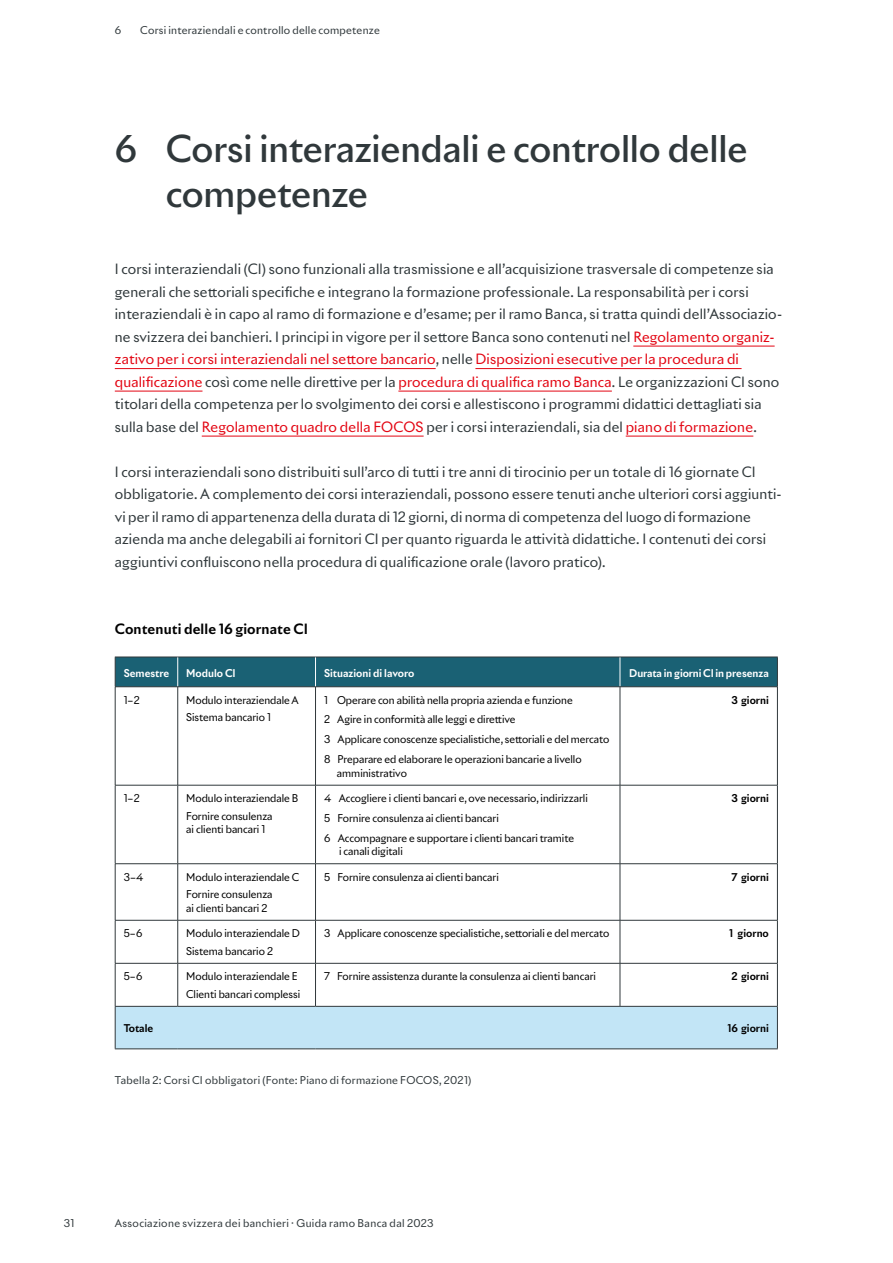
<style>
.page{position:relative;width:893px;height:1263px;background:#fff}
.page>*{position:absolute;margin:0;border:0;box-sizing:border-box;transform-origin:0 0}
.t1{font:500 36px/45px "Riviera Nights";letter-spacing:-.005em;color:#30383b}
.t2{font:13.8px/22.5px "Riviera Nights";letter-spacing:.015em;color:#30383b}
.t3{font:700 13.8px "Riviera Nights";letter-spacing:.01em;color:#000}
.t4{font:10.5px/17.7px "Riviera Nights";color:#000}
.t5{font:10.5px "Riviera Nights";letter-spacing:.025em;color:#30383b}
.t6{font:700 10.5px "Riviera Nights";color:#fff}
.t7{font:700 10.5px "Riviera Nights";color:#000}
.s1{color:#e30613}
</style>
<div class="page">
<div style="left:116px;top:1007px;width:661px;height:41px;background:#c2e5f6"></div>
<div style="left:115px;top:657px;width:663px;height:29px;background:#1a6174"></div>
<hr style="left:115px;top:686px;width:63px;height:1px;background:#30383b">
<hr style="left:115px;top:687px;width:1px;height:98px;background:#30383b">
<hr style="left:178px;top:686px;width:137px;height:1px;background:#30383b">
<hr style="left:177px;top:687px;width:1px;height:98px;background:#30383b">
<hr style="left:315px;top:686px;width:305px;height:1px;background:#30383b">
<hr style="left:315px;top:687px;width:1px;height:98px;background:#30383b">
<hr style="left:620px;top:686px;width:158px;height:1px;background:#30383b">
<hr style="left:620px;top:687px;width:1px;height:98px;background:#30383b">
<hr style="left:777px;top:687px;width:1px;height:98px;background:#30383b">
<hr style="left:115px;top:785px;width:63px;height:1px;background:#30383b">
<hr style="left:115px;top:785px;width:1px;height:78px;background:#30383b">
<hr style="left:178px;top:785px;width:137px;height:1px;background:#30383b">
<hr style="left:177px;top:785px;width:1px;height:78px;background:#30383b">
<hr style="left:315px;top:785px;width:305px;height:1px;background:#30383b">
<hr style="left:315px;top:785px;width:1px;height:78px;background:#30383b">
<hr style="left:620px;top:785px;width:158px;height:1px;background:#30383b">
<hr style="left:620px;top:785px;width:1px;height:78px;background:#30383b">
<hr style="left:777px;top:785px;width:1px;height:78px;background:#30383b">
<hr style="left:115px;top:863px;width:63px;height:1px;background:#30383b">
<hr style="left:115px;top:864px;width:1px;height:56px;background:#30383b">
<hr style="left:178px;top:863px;width:137px;height:1px;background:#30383b">
<hr style="left:177px;top:864px;width:1px;height:56px;background:#30383b">
<hr style="left:315px;top:863px;width:305px;height:1px;background:#30383b">
<hr style="left:315px;top:864px;width:1px;height:56px;background:#30383b">
<hr style="left:620px;top:863px;width:158px;height:1px;background:#30383b">
<hr style="left:620px;top:864px;width:1px;height:56px;background:#30383b">
<hr style="left:777px;top:864px;width:1px;height:56px;background:#30383b">
<hr style="left:115px;top:920px;width:63px;height:1px;background:#30383b">
<hr style="left:115px;top:920px;width:1px;height:43px;background:#30383b">
<hr style="left:178px;top:920px;width:137px;height:1px;background:#30383b">
<hr style="left:177px;top:920px;width:1px;height:43px;background:#30383b">
<hr style="left:315px;top:920px;width:305px;height:1px;background:#30383b">
<hr style="left:315px;top:920px;width:1px;height:43px;background:#30383b">
<hr style="left:620px;top:920px;width:158px;height:1px;background:#30383b">
<hr style="left:620px;top:920px;width:1px;height:43px;background:#30383b">
<hr style="left:777px;top:920px;width:1px;height:43px;background:#30383b">
<hr style="left:115px;top:963px;width:63px;height:1px;background:#30383b">
<hr style="left:178px;top:963px;width:137px;height:1px;background:#30383b">
<hr style="left:315px;top:963px;width:305px;height:1px;background:#30383b">
<hr style="left:620px;top:963px;width:158px;height:1px;background:#30383b">
<hr style="left:115px;top:963px;width:1px;height:43px;background:#30383b">
<hr style="left:177px;top:963px;width:1px;height:43px;background:#30383b">
<hr style="left:315px;top:963px;width:1px;height:43px;background:#30383b">
<hr style="left:620px;top:963px;width:1px;height:43px;background:#30383b">
<hr style="left:777px;top:963px;width:1px;height:43px;background:#30383b">
<hr style="left:115px;top:1006px;width:63px;height:1px;background:#30383b">
<hr style="left:115px;top:1007px;width:1px;height:41px;background:#30383b">
<hr style="left:178px;top:1006px;width:137px;height:1px;background:#30383b">
<hr style="left:315px;top:1006px;width:305px;height:1px;background:#30383b">
<hr style="left:620px;top:1006px;width:158px;height:1px;background:#30383b">
<hr style="left:777px;top:1007px;width:1px;height:41px;background:#30383b">
<hr style="left:115px;top:1048px;width:63px;height:1px;background:#30383b">
<hr style="left:178px;top:1048px;width:137px;height:1px;background:#30383b">
<hr style="left:315px;top:1048px;width:305px;height:1px;background:#30383b">
<hr style="left:620px;top:1048px;width:158px;height:1px;background:#30383b">
<hr style="left:633px;top:346px;width:142px;height:1px;background:#e30613">
<hr style="left:115px;top:368px;width:321px;height:1px;background:#e30613">
<hr style="left:475px;top:368px;width:267px;height:1px;background:#e30613">
<hr style="left:115px;top:391px;width:87px;height:1px;background:#e30613">
<hr style="left:398px;top:391px;width:214px;height:1px;background:#e30613">
<hr style="left:202px;top:436px;width:222px;height:1px;background:#e30613">
<hr style="left:626px;top:436px;width:127px;height:1px;background:#e30613">
<p class="t5" style="left:115px;top:23px;width:8px">6</p>
<p class="t5" style="left:140px;top:23px;width:241px">Corsi interaziendali e controllo delle competenze</p>
<h1 class="t1" style="left:166px;top:125px;width:583px;text-indent:-51px">6 Corsi interaziendali e controllo delle competenze</h1>
<p class="t2" style="left:115px;top:257px;width:669px">I corsi interaziendali (CI) sono funzionali alla trasmissione e all’acquisizione trasversale di competenze sia generali che settoriali specifiche e integrano la formazione professionale. La responsabilità per i corsi interaziendali è in capo al ramo di formazione e d’esame; per il ramo Banca, si tratta quindi dell’Associazio&shy;ne svizzera dei banchieri. I principi in vigore per il settore Banca sono contenuti nel <span class="s1">Regolamento organiz&shy;zativo per i corsi interaziendali nel settore bancario</span>, nelle <span class="s1">Disposizioni esecutive per la procedura di qualificazione</span> così come nelle direttive per la <span class="s1">procedura di qualifica ramo Banca</span>. Le organizzazioni CI sono titolari della competenza per lo svolgimento dei corsi e allestiscono i programmi didattici dettagliati sia sulla base del <span class="s1">Regolamento quadro della FOCOS</span> per i corsi interaziendali, sia del <span class="s1">piano di formazione</span>.</p>
<p class="t2" style="left:115px;top:460px;width:668px">I corsi interaziendali sono distribuiti sull’arco di tutti i tre anni di tirocinio per un totale di 16 giornate CI obbligatorie. A complemento dei corsi interaziendali, possono essere tenuti anche ulteriori corsi aggiunti&shy;vi per il ramo di appartenenza della durata di 12 giorni, di norma di competenza del luogo di formazione azienda ma anche delegabili ai fornitori CI per quanto riguarda le attività didattiche. I contenuti dei corsi aggiuntivi confluiscono nella procedura di qualificazione orale (lavoro pratico).</p>
<p class="t3" style="left:115px;top:620px;width:195px">Contenuti delle 16 giornate CI</p>
<p class="t6" style="left:124px;top:666px;width:47px">Semestre</p>
<p class="t6" style="left:186px;top:666px;width:51px">Modulo CI</p>
<p class="t6" style="left:324px;top:666px;width:92px">Situazioni di lavoro</p>
<p class="t6" style="left:629px;top:666px;width:141px">Durata in giorni CI in presenza</p>
<p class="t4" style="left:124px;top:691px;width:18px">1–2</p>
<p class="t4" style="left:186px;top:691px;width:114px">Modulo interaziendale A<br>Sistema bancario 1</p>
<p class="t4" style="left:324px;top:689px;width:287px;line-height:20px">1 Operare con abilità nella propria azienda e funzione<br>2 Agire in conformità alle leggi e direttive<br>3 Applicare conoscenze specialistiche, settoriali e del mercato 8 Preparare ed elaborare le operazioni bancarie a livello</p>
<p class="t4" style="left:337px;top:764px;width:72px">amministrativo</p>
<p class="t7" style="left:731px;top:693px;width:39px">3 giorni</p>
<p class="t4" style="left:124px;top:789px;width:18px">1–2</p>
<p class="t4" style="left:186px;top:789px;width:114px">Modulo interaziendale B<br>Fornire consulenza</p>
<p class="t4" style="left:186px;top:820px;width:80px">ai clienti bancari 1</p>
<p class="t4" style="left:124px;top:868px;width:20px">3–4</p>
<p class="t4" style="left:186px;top:868px;width:115px">Modulo interaziendale C<br>Fornire consulenza</p>
<p class="t4" style="left:186px;top:899px;width:83px">ai clienti bancari 2</p>
<p class="t4" style="left:324px;top:788px;width:265px;line-height:20px">4 Accogliere i clienti bancari e, ove necessario, indirizzarli<br>5 Fornire consulenza ai clienti bancari<br>6 Accompagnare e supportare i clienti bancari tramite</p>
<p class="t4" style="left:339px;top:842px;width:65px">i canali digitali</p>
<p class="t7" style="left:731px;top:792px;width:39px">3 giorni</p>
<p class="t4" style="left:324px;top:868px;width:176px">5 Fornire consulenza ai clienti bancari</p>
<p class="t7" style="left:732px;top:870px;width:39px">7 giorni</p>
<p class="t4" style="left:124px;top:924px;width:20px">5–6</p>
<p class="t4" style="left:186px;top:924px;width:115px">Modulo interaziendale D<br>Sistema bancario 2</p>
<p class="t4" style="left:324px;top:924px;width:287px">3 Applicare conoscenze specialistiche, settoriali e del mercato</p>
<p class="t7" style="left:729px;top:927px;width:41px">1 giorno</p>
<p class="t4" style="left:124px;top:967px;width:20px">5–6</p>
<p class="t4" style="left:186px;top:967px;width:115px">Modulo interaziendale E<br>Clienti bancari complessi</p>
<p class="t4" style="left:324px;top:967px;width:273px">7 Fornire assistenza durante la consulenza ai clienti bancari</p>
<p class="t7" style="left:732px;top:970px;width:39px">2 giorni</p>
<p class="t7" style="left:124px;top:1021px;width:31px">Totale</p>
<p class="t7" style="left:727px;top:1021px;width:43px">16 giorni</p>
<p class="t5" style="left:115px;top:1073px;width:358px">Tabella 2: Corsi CI obbligatori (Fonte: Piano di formazione FOCOS, 2021)</p>
<p class="t5" style="left:64px;top:1217px;width:12px">31</p>
<p class="t5" style="left:115px;top:1217px;width:320px">Associazione svizzera dei banchieri · Guida ramo Banca dal 2023</p>
</div>
